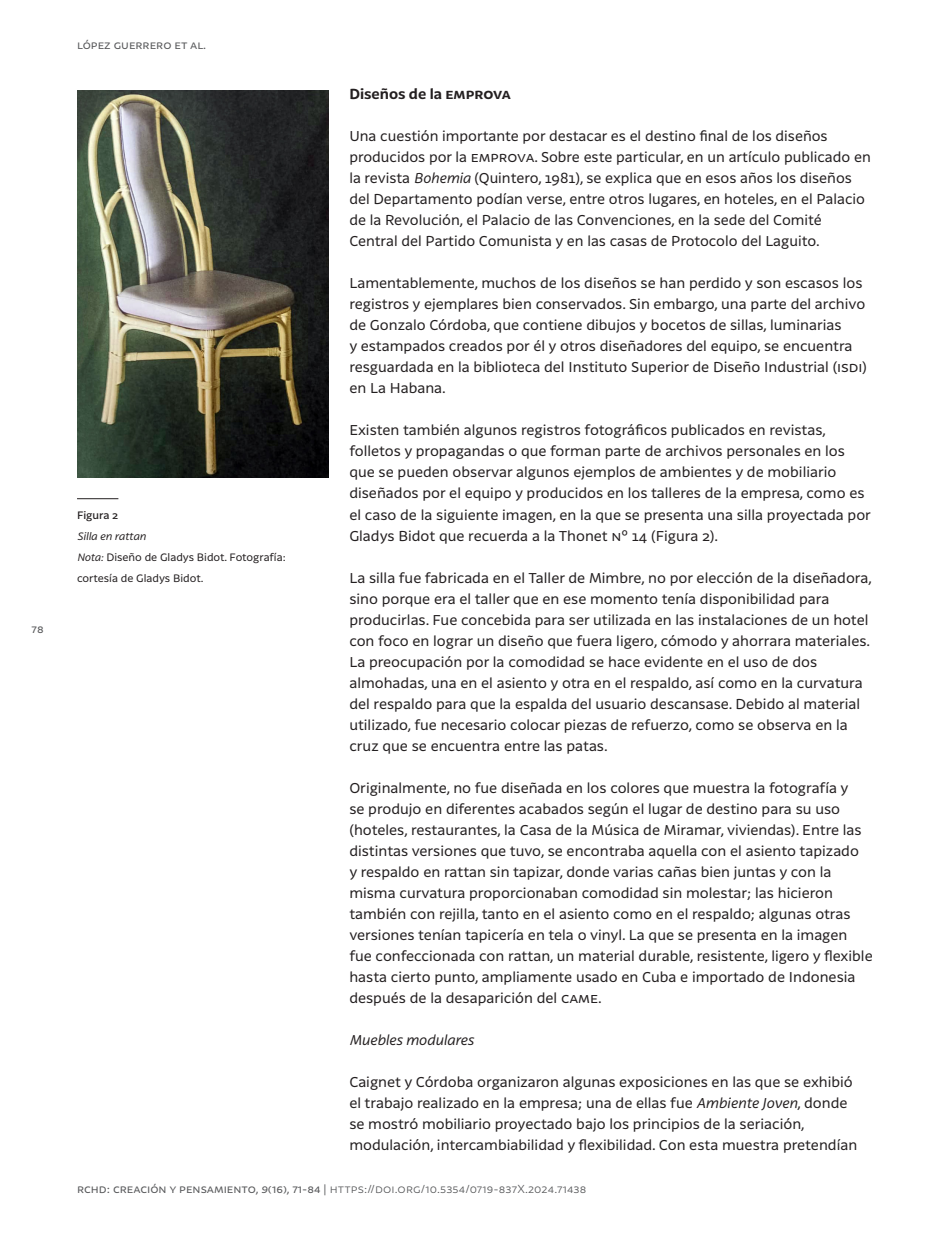
<style>
.page{position:relative;width:943px;height:1241px;background:#fff}
.page>*{position:absolute;margin:0;border:0;box-sizing:border-box;transform-origin:0 0}
.Texto{font:14px/21px "Latina";color:#231f20}
.Texto-2{font:700 14px "Latina";color:#231f20}
.Texto-3{font:italic 14px "Latina";color:#231f20}
.t1{font:300 11.38px "Latina";letter-spacing:.01em;color:#57585a}
.t2{font:11.38px "Latina";color:#57585a}
.Nota_al_margen{font:10.5px/21px "Latina";color:#231f20}
.s1{font-weight:500}
.s2{font-style:italic}
.s3{font-weight:400}
.s4{font-weight:400;font-style:italic}
</style>
<div class="page">
<img style="left:77px;top:91px;width:252px;height:386px">
<hr style="left:77px;top:498px;width:41px;height:1px;background:#231f20">
<p class="t2" style="left:32px;top:622px;width:14px">78</p>
<p class="t2" style="left:77px;top:38px;width:131px">lópez guerrero et al.</p>
<p class="Nota_al_margen" style="left:77px;top:505px;width:210px"><span class="s1">Figura 2<br></span><span class="s2">Silla en rattan<br>Nota:</span> Diseño de Gladys Bidot. Fotografía: cortesía de Gladys Bidot.</p>
<p class="Texto-2" style="left:349px;top:86px;width:163px">Diseños de la EMPROVA</p>
<p class="Texto" style="left:349px;top:126px;width:523px">Una cuestión importante por destacar es el destino final de los diseños producidos por la EMPROVA. Sobre este particular, en un artículo publicado en la revista <span class="s2">Bohemia</span> (Quintero, 1981), se explica que en esos años los diseños del Departamento podían verse, entre otros lugares, en hoteles, en el Palacio de la Revolución, el Palacio de las Convenciones, en la sede del Comité Central del Partido Comunista y en las casas de Protocolo del Laguito.</p>
<p class="Texto" style="left:349px;top:273px;width:519px">Lamentablemente, muchos de los diseños se han perdido y son escasos los registros y ejemplares bien conservados. Sin embargo, una parte del archivo de Gonzalo Córdoba, que contiene dibujos y bocetos de sillas, luminarias<br>y estampados creados por él y otros diseñadores del equipo, se encuentra resguardada en la biblioteca del Instituto Superior de Diseño Industrial (ISDI) en La Habana.</p>
<p class="Texto" style="left:349px;top:420px;width:523px">Existen también algunos registros fotográficos publicados en revistas, folletos y propagandas o que forman parte de archivos personales en los que se pueden observar algunos ejemplos de ambientes y de mobiliario diseñados por el equipo y producidos en los talleres de la empresa, como es el caso de la siguiente imagen, en la que se presenta una silla proyectada por Gladys Bidot que recuerda a la Thonet Nº 14 (Figura 2).</p>
<p class="Texto" style="left:349px;top:567px;width:524px">La silla fue fabricada en el Taller de Mimbre, no por elección de la diseñadora, sino porque era el taller que en ese momento tenía disponibilidad para producirlas. Fue concebida para ser utilizada en las instalaciones de un hotel con foco en lograr un diseño que fuera ligero, cómodo y ahorrara materiales.<br>La preocupación por la comodidad se hace evidente en el uso de dos almohadas, una en el asiento y otra en el respaldo, así como en la curvatura del respaldo para que la espalda del usuario descansase. Debido al material utilizado, fue necesario colocar piezas de refuerzo, como se observa en la cruz que se encuentra entre las patas.</p>
<p class="Texto" style="left:349px;top:777px;width:525px">Originalmente, no fue diseñada en los colores que muestra la fotografía y<br>se produjo en diferentes acabados según el lugar de destino para su uso (hoteles, restaurantes, la Casa de la Música de Miramar, viviendas). Entre las distintas versiones que tuvo, se encontraba aquella con el asiento tapizado<br>y respaldo en rattan sin tapizar, donde varias cañas bien juntas y con la misma curvatura proporcionaban comodidad sin molestar; las hicieron también con rejilla, tanto en el asiento como en el respaldo; algunas otras versiones tenían tapicería en tela o vinyl. La que se presenta en la imagen fue confeccionada con rattan, un material durable, resistente, ligero y flexible hasta cierto punto, ampliamente usado en Cuba e importado de Indonesia después de la desaparición del CAME.</p>
<p class="Texto-3" style="left:349px;top:1030px;width:126px">Muebles modulares</p>
<p class="Texto" style="left:349px;top:1071px;width:509px">Caignet y Córdoba organizaron algunas exposiciones en las que se exhibió el trabajo realizado en la empresa; una de ellas fue <span class="s2">Ambiente Joven</span>, donde se mostró mobiliario proyectado bajo los principios de la seriación, modulación, intercambiabilidad y flexibilidad. Con esta muestra pretendían</p>
<p class="t1" style="left:77px;top:1181px;width:511px"><span class="s3">rchd: creación y pensamiento,</span> <span class="s4">9</span><span class="s3">(16), 71-84 |</span> https://doi.org/10.5354/0719-837X.2024.71438</p>
</div>
